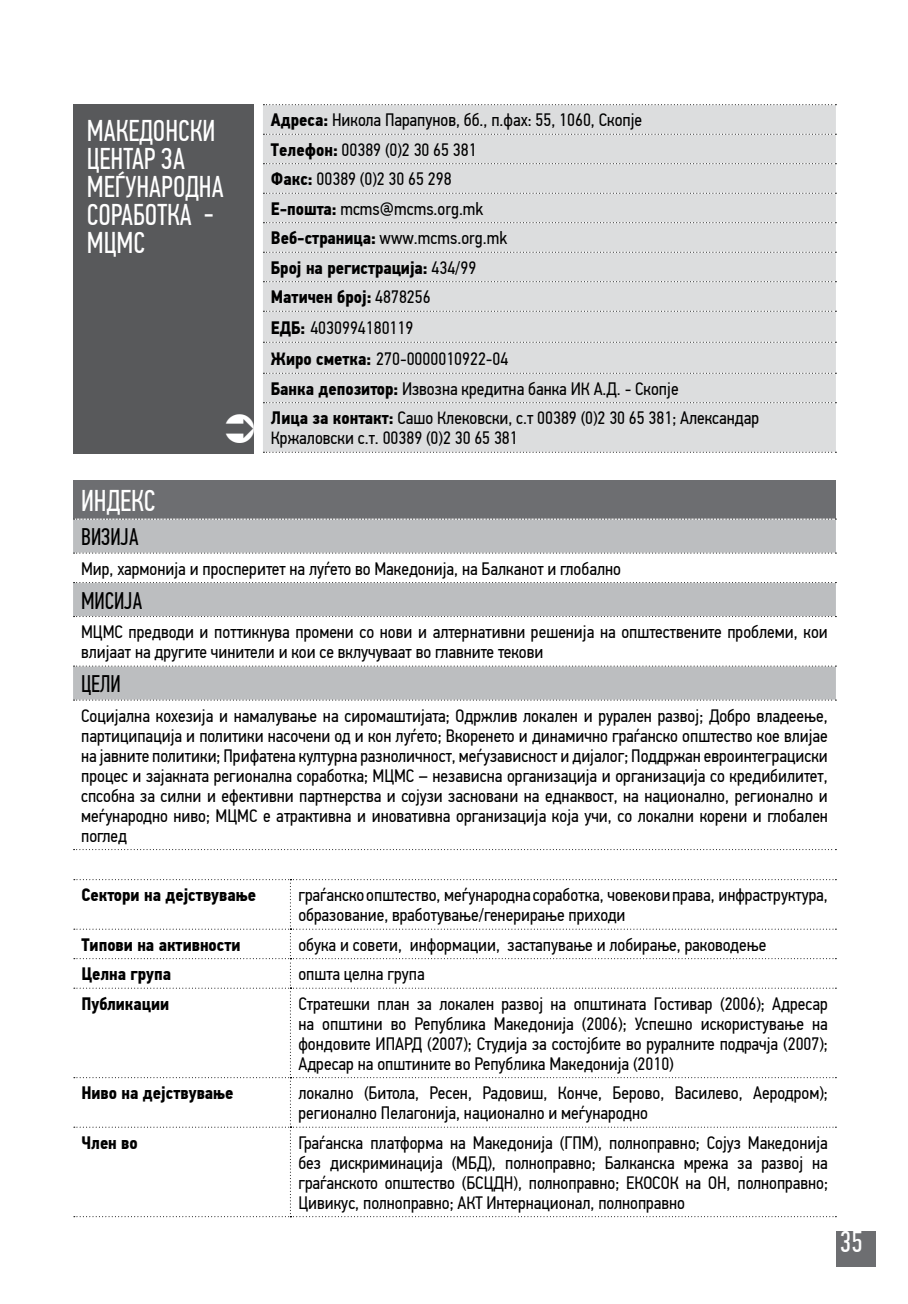
<style>
.page{position:relative;width:908px;height:1304px;background:#fff}
.page>*{position:absolute;margin:0;border:0;box-sizing:border-box;transform-origin:0 0}
.t1{font:30px "PF Din Text Comp Pro";color:#fff}
.t2{font:24px "PF Din Text Comp Pro";color:#000}
.t3{font:18px/20px "PF Din Text Cond Pro";color:#000}
.t4{font:700 18px "PF Din Text Cond Pro";color:#000}
.s1{font-weight:700}
</style>
<div class="page">
<div style="left:835px;top:1232px;width:40px;height:35px;background:#6d6e71"></div>
<div style="left:263px;top:105px;width:572px;height:347px;background:#dcddde"></div>
<svg style="left:263px;top:163px;width:573px;height:1px"></svg>
<svg style="left:263px;top:193px;width:573px;height:1px"></svg>
<svg style="left:263px;top:222px;width:573px;height:1px"></svg>
<svg style="left:263px;top:252px;width:573px;height:1px"></svg>
<svg style="left:263px;top:281px;width:573px;height:1px"></svg>
<svg style="left:263px;top:311px;width:573px;height:1px"></svg>
<svg style="left:263px;top:342px;width:573px;height:1px"></svg>
<svg style="left:263px;top:373px;width:573px;height:1px"></svg>
<svg style="left:263px;top:402px;width:573px;height:1px"></svg>
<svg style="left:263px;top:452px;width:573px;height:1px"></svg>
<svg style="left:263px;top:104px;width:573px;height:1px"></svg>
<svg style="left:263px;top:134px;width:573px;height:1px"></svg>
<div style="left:73px;top:481px;width:762px;height:38px;background:#6d6e71"></div>
<svg style="left:73px;top:519px;width:762px;height:181px;fill:#bcbec0"></svg>
<svg style="left:74px;top:519px;width:762px;height:1px"></svg>
<svg style="left:74px;top:553px;width:762px;height:1px"></svg>
<svg style="left:74px;top:582px;width:762px;height:1px"></svg>
<svg style="left:74px;top:616px;width:762px;height:1px"></svg>
<svg style="left:74px;top:666px;width:762px;height:1px"></svg>
<svg style="left:74px;top:700px;width:762px;height:1px"></svg>
<svg style="left:74px;top:849px;width:762px;height:1px"></svg>
<div style="left:73px;top:104px;width:180px;height:350px;background:#58595b"></div>
<svg style="left:74px;top:879px;width:762px;height:338px"></svg>
<svg style="left:253px;top:413px;width:1px;height:30px"></svg>
<h1 class="t1" style="left:87px;top:114px;width:14px">Маке</h1>
<h1 class="t1" style="left:139px;top:114px;width:27px">донски</h1>
<h1 class="t1" style="left:87px;top:141px;width:13px">центар</h1>
<h1 class="t1" style="left:161px;top:141px;width:13px">за</h1>
<h1 class="t1" style="left:87px;top:169px;width:52px">меѓунаро</h1>
<h1 class="t1" style="left:185px;top:169px;width:26px">дна</h1>
<h1 class="t1" style="left:87px;top:197px;width:13px">соработка</h1>
<h1 class="t1" style="left:203px;top:197px;width:12px">-</h1>
<h1 class="t1" style="left:87px;top:225px;width:60px">МЦМС</h1>
<p class="t3" style="left:271px;top:105px;width:489px;line-height:29.8px"><span class="s1">Адреса:</span> Никола Парапунов, бб., п.фах: 55, 1060, Скопје<br><span class="s1">Телефон:</span> 00389 (0)2 30 65 381<br><span class="s1">Факс:</span> 00389 (0)2 30 65 298<br><span class="s1">Е-пошта:</span> mcms@mcms.org.mk<br><span class="s1">Веб-страница:</span> www.mcms.org.mk<br><span class="s1">Број на регистрација:</span> 434/99<br><span class="s1">Матичен број:</span> 4878256<br><span class="s1">ЕДБ:</span> 4030994180119<br><span class="s1">Жиро сметка:</span> 270-0000010922-04<br><span class="s1">Банка депозитор:</span> Извозна кредитна банка ИК А.Д. - Скопје<br><span class="s1">Лица за контакт:</span> Сашо Клековски, с.т 00389 (0)2 30 65 381; Александар</p>
<p class="t3" style="left:271px;top:428px;width:248px">Кржаловски с.т. 00389 (0)2 30 65 381</p>
<h1 class="t1" style="left:81px;top:484px;width:52px">Индекс</h1>
<h2 class="t2" style="left:81px;top:523px;width:21px">Визија</h2>
<p class="t3" style="left:81px;top:558px;width:541px">Мир, хармонија и просперитет на луѓето во Македонија, на Балканот и глобално</p>
<h2 class="t2" style="left:81px;top:587px;width:11px">Мисија</h2>
<p class="t3" style="left:81px;top:622px;width:748px">МЦМС предводи и поттикнува промени со нови и алтернативни решенија на општествените проблеми, кои влијаат на другите чинители и кои се вклучуваат во главните текови</p>
<h2 class="t2" style="left:81px;top:670px;width:21px">Цели</h2>
<p class="t3" style="left:81px;top:705px;width:748px;text-align:justify">Социјална кохезија и намалување на сиромаштијата; Одржлив локален и рурален развој; Добро владеење, партиципација и политики насочени од и кон луѓето; Вкоренето и динамично граѓанско општество кое влијае на јавните политики; Прифатена културна разноличност, меѓузависност и дијалог; Поддржан евроинтеграциски процес и зајакната регионална соработка; МЦМС – независна организација и организација со кредибилитет, спсобна за силни и ефективни партнерства и сојузи засновани на еднаквост, на национално, регионално и меѓународно ниво; МЦМС е атрактивна и иновативна организација која учи, со локални корени и глобален поглед</p>
<p class="t4" style="left:81px;top:884px;width:176px">Сектори на дејствување</p>
<p class="t3" style="left:298px;top:885px;width:530px">граѓанско општество, меѓународна соработка, човекови права, инфраструктура, образование, вработување/генерирање приходи</p>
<p class="t4" style="left:81px;top:934px;width:161px">Типови на активности</p>
<p class="t3" style="left:298px;top:935px;width:469px">обука и совети, информации, застапување и лобирање, раководење</p>
<p class="t4" style="left:81px;top:963px;width:91px">Целна група</p>
<p class="t3" style="left:298px;top:964px;width:128px">општа целна група</p>
<p class="t4" style="left:81px;top:993px;width:89px">Публикации</p>
<p class="t3" style="left:298px;top:994px;width:530px;text-align:justify">Стратешки план за локален развој на општината Гостивар (2006); Адресар на општини во Република Македонија (2006); Успешно искористување на фондовите ИПАРД (2007); Студија за состојбите во руралните подрачја (2007); Адресар на општините во Република Македонија (2010)</p>
<p class="t4" style="left:81px;top:1082px;width:154px">Ниво на дејствување</p>
<p class="t3" style="left:298px;top:1083px;width:530px">локално (Битола, Ресен, Радовиш, Конче, Берово, Василево, Аеродром); регионално Пелагонија, национално и меѓународно</p>
<p class="t4" style="left:81px;top:1132px;width:58px">Член во</p>
<p class="t3" style="left:298px;top:1133px;width:531px;text-align:justify">Граѓанска платформа на Македонија (ГПМ), полноправно; Сојуз Македонија без дискриминација (МБД), полноправно; Балканска мрежа за развој на граѓанското општество (БСЦДН), полноправно; ЕКОСОК на ОН, полноправно; Цивикус, полноправно; АКТ Интернационал, полноправно</p>
<h1 class="t1" style="left:839px;top:1225px;width:24px">35</h1>
</div>
